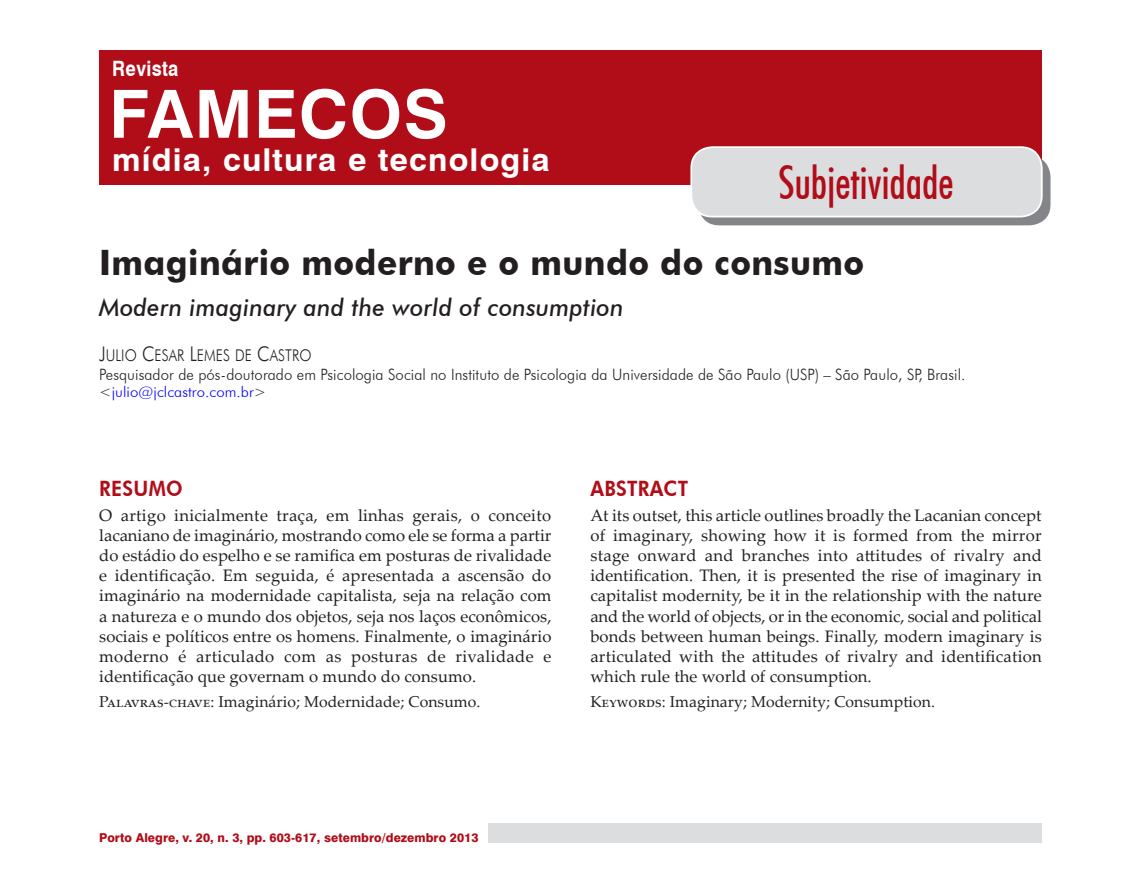
<style>
.page{position:relative;width:1141px;height:893px;background:#fff}
.page>*{position:absolute;margin:0;border:0;box-sizing:border-box;transform-origin:0 0}
.t1{font:700 66.5px "Swiss 721 BT";letter-spacing:.02em;color:#fff}
.Corrente{font:500 condensed 46.2px "Futura BT";letter-spacing:-.005em;color:#b00d19;scale:.91 1}
.Título{font:700 35px "Futura BT";letter-spacing:.015em;color:#231f20;scale:.95 1}
.t2{font:700 31.5px "Swiss 721 BT";letter-spacing:.035em;color:#fff}
.Tit_versão{font:italic 500 24.5px "Futura BT";letter-spacing:.01em;color:#231f20;scale:.95 1}
.Tit_res-abs{font:800 21.18px "Futura BT";letter-spacing:.015em;color:#b00d19;scale:.91 1}
.t3{font:700 21.18px "Swiss 721 BT";letter-spacing:.02em;color:#fff;scale:.86 1}
.Res_Abs{font:16.62px/20.1px "Palatino Linotype";letter-spacing:.005em;color:#231f20;text-align:justify}
.Autor{font:16.1px "Futura BT Light SC800";letter-spacing:.005em;color:#231f20;scale:.86 1}
.Pal-key{font:15.75px "Palatino Linotype";letter-spacing:.005em;color:#231f20}
.Aut_ent{font:300 15.58px "Futura BT";letter-spacing:.005em;color:#231f20;scale:.95 1}
.Aut_ent-2{font:300 14.88px "Futura BT";letter-spacing:.005em;color:#00f}
.t4{font:800 12.25px "Swiss 721 BT";letter-spacing:.005em;color:#b00d19}
.s1{font-size:20.3px}
.s2{font-size:15.58px;color:#231f20}
</style>
<div class="page">
<div style="left:99px;top:50px;width:943px;height:135px;background:#b00d19"></div>
<div style="left:489px;top:823px;width:553px;height:20px;background:#dcdddf"></div>
<div style="left:698px;top:156px;width:352px;height:69px;background:#808285;border-radius:21px"></div>
<div style="left:691px;top:147px;width:351px;height:70px;background:#dcdddf;border-radius:21px"></div>
<div style="left:690px;top:146px;width:353px;height:71px;border:2px solid #fff;border-radius:21px"></div>
<p class="t3" style="left:112px;top:56px;width:79px">Revista</p>
<p class="t1" style="left:109px;top:74px;width:340px">FAMECOS</p>
<p class="t2" style="left:112px;top:141px;width:439px">mídia, cultura e tecnologia</p>
<p class="Corrente" style="left:778px;top:155px;width:194px">Subjetividade</p>
<p class="Título" style="left:99px;top:241px;width:807px">Imaginário moderno e o mundo do consumo</p>
<p class="Tit_versão" style="left:99px;top:292px;width:553px">Modern imaginary and the world of consumption</p>
<p class="Autor" style="left:99px;top:345px;width:248px"><span class="s1">J</span>ULIO <span class="s1">C</span>ESAR <span class="s1">L</span>EMES DE <span class="s1">C</span>ASTRO</p>
<p class="Aut_ent" style="left:99px;top:365px;width:913px">Pesquisador de pós-doutorado em Psicologia Social no Instituto de Psicologia da Universidade de São Paulo (USP) – São Paulo, SP, Brasil.</p>
<p class="Aut_ent-2" style="left:99px;top:382px;width:168px"><span class="s2">&lt;</span>julio@jclcastro.com.br<span class="s2">&gt;</span></p>
<p class="Tit_res-abs" style="left:99px;top:475px;width:93px">RESUMO</p>
<p class="Res_Abs" style="left:99px;top:505px;width:454px">O artigo inicialmente traça, em linhas gerais, o conceito lacaniano de imaginário, mostrando como ele se forma a partir do estádio do espelho e se ramifica em posturas de rivalidade e identificação. Em seguida, é apresentada a ascensão do imaginário na modernidade capitalista, seja na relação com a natureza e o mundo dos objetos, seja nos laços econômicos, sociais e políticos entre os homens. Finalmente, o imaginário moderno é articulado com as posturas de rivalidade e identificação que governam o mundo do consumo.</p>
<p class="Pal-key" style="left:99px;top:690px;width:383px">Palavras-chave: Imaginário; Modernidade; Consumo.</p>
<p class="Tit_res-abs" style="left:590px;top:475px;width:109px">ABSTRACT</p>
<p class="Res_Abs" style="left:590px;top:505px;width:453px">At its outset, this article outlines broadly the Lacanian concept of imaginary, showing how it is formed from the mirror stage onward and branches into attitudes of rivalry and identification. Then, it is presented the rise of imaginary in capitalist modernity, be it in the relationship with the nature and the world of objects, or in the economic, social and political bonds between human beings. Finally, modern imaginary is articulated with the attitudes of rivalry and identification which rule the world of consumption.</p>
<p class="Pal-key" style="left:590px;top:690px;width:346px">Keywords: Imaginary; Modernity; Consumption.</p>
<p class="t4" style="left:99px;top:830px;width:381px">Porto Alegre, v. 20, n. 3, pp. 603-617, setembro/dezembro 2013</p>
</div>
